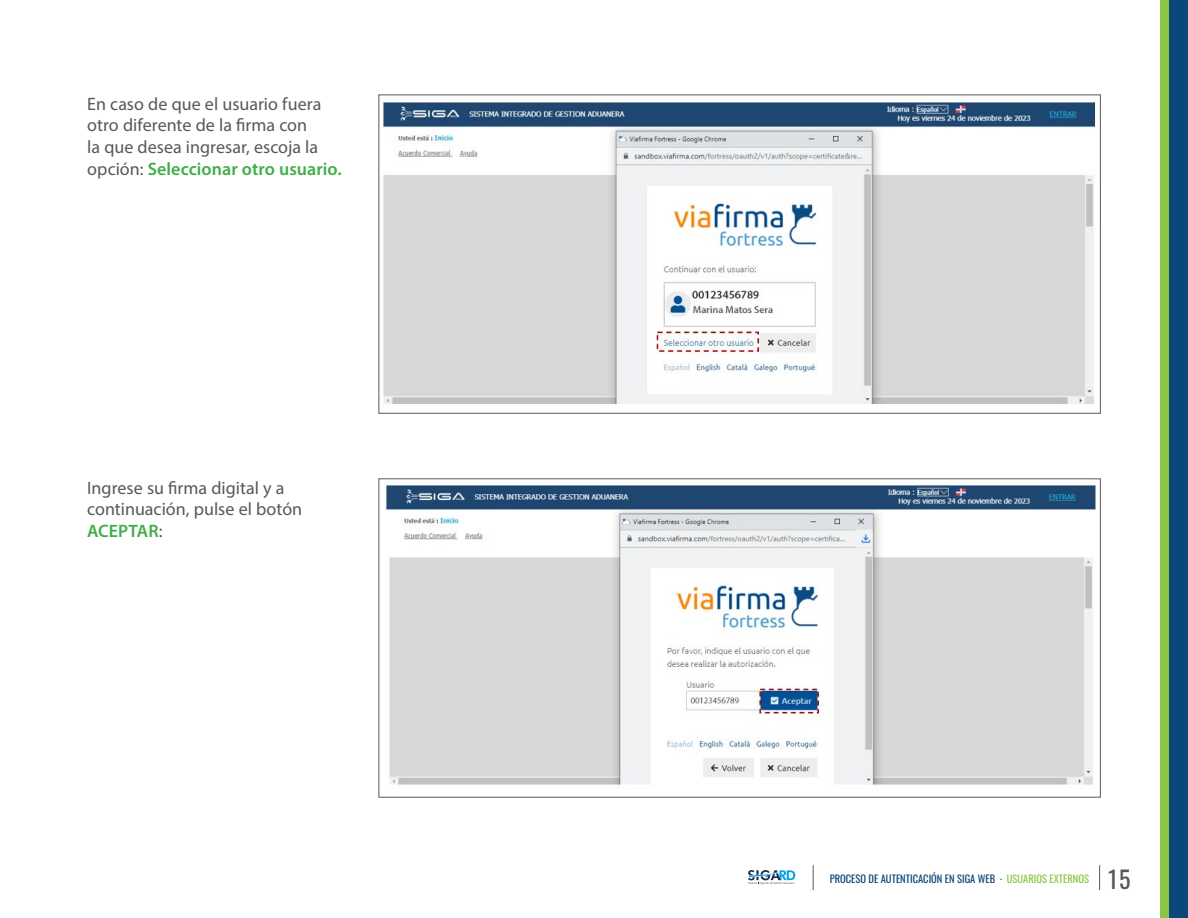
<style>
.page{position:relative;width:1188px;height:918px;background:#fff}
.page>*{position:absolute;margin:0;border:0;box-sizing:border-box;transform-origin:0 0}
.t1{font:24px "Oswald";color:#57585a}
.t2{font:18px/21.6px "Myriad Pro";color:#57585a}
.t3{font:10.5px "Oswald";color:#0a4677}
.s1{font-weight:600;color:#40ae49}
.s2{color:#8bc642}
</style>
<div class="page">
<div style="left:1160px;top:0;width:28px;height:918px;background:#8bc642"></div>
<div style="left:1169px;top:0;width:19px;height:918px;background:#0c4779"></div>
<svg style="left:1099px;top:865px;width:1px;height:25px"></svg>
<svg style="left:813px;top:865px;width:1px;height:25px"></svg>
<svg style="left:748px;top:870px;width:47px;height:14px"></svg>
<img style="left:382px;top:101px;width:714px;height:304px">
<img style="left:383px;top:483px;width:714px;height:302px">
<p class="t2" style="left:87px;top:93px;width:256px">En caso de que el usuario fuera otro diferente de la firma con<br>la que desea ingresar, escoja la opción: <span class="s1">Seleccionar otro usuario.</span></p>
<p class="t2" style="left:87px;top:477px;width:217px">Ingrese su firma digital y a continuación, pulse el botón<br><span class="s1">ACEPTAR</span>:</p>
<p class="t3" style="left:830px;top:869px;width:261px">PROCESO DE AUTENTICACIÓN EN SIGA WEB . <span class="s2">USUARIOS EXTERNOS</span></p>
<h1 class="t1" style="left:1108px;top:858px;width:24px">15</h1>
</div>
